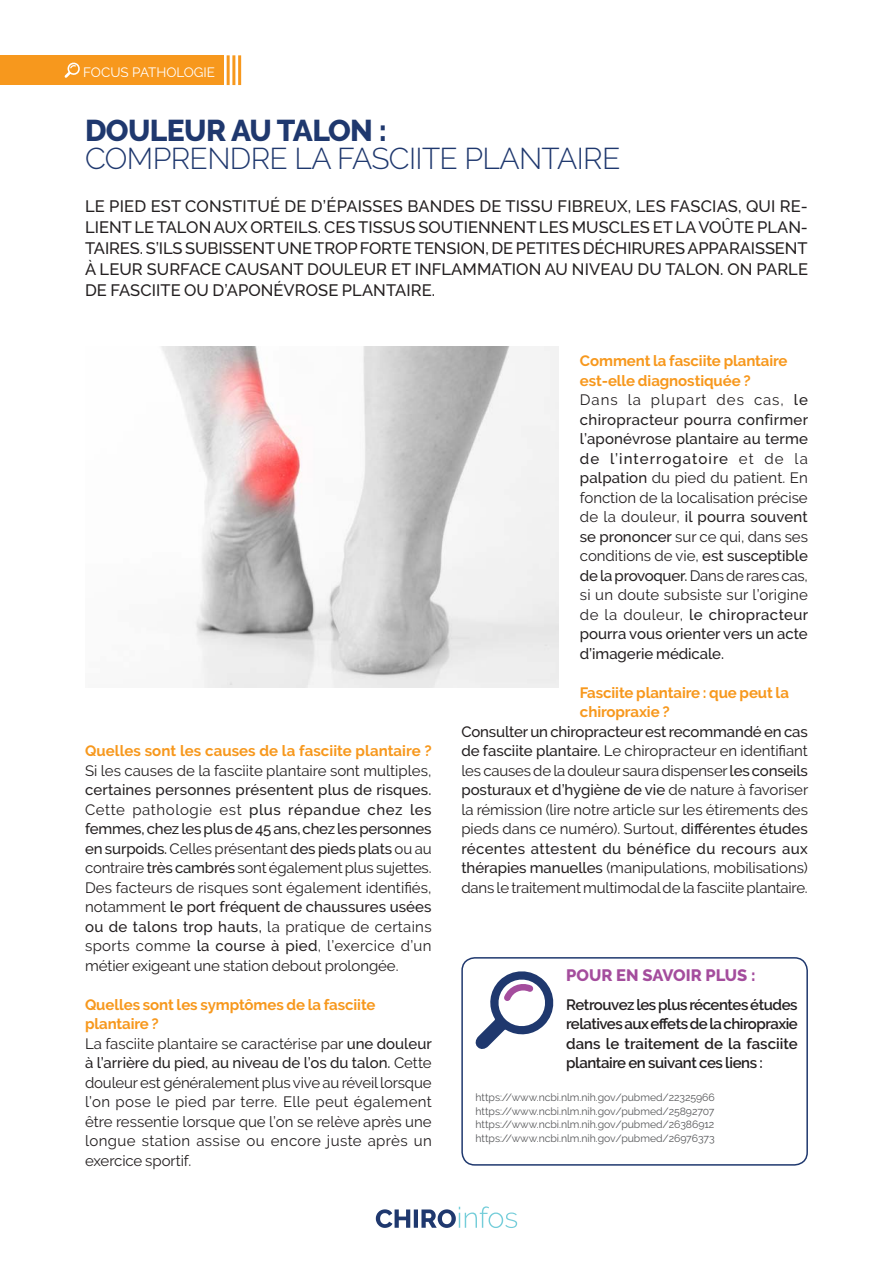
<style>
.page{position:relative;width:893px;height:1263px;background:#fff}
.page>*{position:absolute;margin:0;border:0;box-sizing:border-box;transform-origin:0 0}
.Titre{font:300 30px "Raleway";letter-spacing:-.02em;color:#1f386e}
.Titre-2{font:800 30px "Raleway";letter-spacing:-.02em;color:#1f386e}
.Chapo{font:500 16.5px/21px "Raleway";letter-spacing:.005em;color:#231f20;text-align:justify}
.t1{font:800 16.5px "Raleway";color:#a44d9d}
.Texte_courant{font:15px/19.5px "Raleway";letter-spacing:-.005em;color:#231f20;text-align:justify}
.Texte_courant-2{font:500 15px/19.5px "Raleway";color:#231f20;text-align:justify}
.Texte_courant-3{font:700 15px/19.5px "Raleway";letter-spacing:-.005em;color:#f7981d}
.Texte_courant-4{font:600 15px/19.5px "Raleway";letter-spacing:-.025em;color:#231f20;text-align:justify}
.t2{font:13.5px "Raleway";color:#fff}
.Texte_courant-5{font:10.5px "Raleway";letter-spacing:-.005em;color:#57585a}
.s1{font-weight:500}
.s2{font-weight:400}
</style>
<div class="page">
<svg style="left:376px;top:1206px;width:141px;height:22px"></svg>
<div style="left:0;top:55px;width:224px;height:30px;background:#f7981d"></div>
<hr style="left:227px;top:55px;width:3px;height:30px;background:#f7981d">
<hr style="left:232px;top:55px;width:3px;height:30px;background:#f7981d">
<hr style="left:238px;top:55px;width:3px;height:30px;background:#f7981d">
<svg style="left:65px;top:63px;width:15px;height:15px"></svg>
<div style="left:461px;top:957px;width:347px;height:209px;border:2px solid #1f386e;border-radius:13px"></div>
<svg style="left:476px;top:971px;width:77px;height:78px"></svg>
<img style="left:161px;top:347px;width:398px;height:341px">
<p class="t2" style="left:83px;top:64px;width:133px">FOCUS PATHOLOGIE</p>
<p class="Titre-2" style="left:85px;top:113px;width:303px">DOULEUR AU TALON :</p>
<p class="Titre" style="left:85px;top:141px;width:537px">COMPRENDRE LA FASCIITE PLANTAIRE</p>
<p class="Chapo" style="left:85px;top:195px;width:724px">LE PIED EST CONSTITUÉ DE D’ÉPAISSES BANDES DE TISSU FIBREUX, LES FASCIAS, QUI RE-LIENT LE TALON AUX ORTEILS. CES TISSUS SOUTIENNENT LES MUSCLES ET LA VOÛTE PLAN-TAIRES. S’ILS SUBISSENT UNE TROP FORTE TENSION, DE PETITES DÉCHIRURES APPARAISSENT À LEUR SURFACE CAUSANT DOULEUR ET INFLAMMATION AU NIVEAU DU TALON. ON PARLE DE FASCIITE OU D’APONÉVROSE PLANTAIRE.</p>
<p class="Texte_courant-3" style="left:85px;top:741px;width:348px">Quelles sont les causes de la fasciite plantaire ?</p>
<p class="Texte_courant" style="left:85px;top:760px;width:348px">Si les causes de la fasciite plantaire sont multiples, <span class="s1">certaines personnes présentent plus de risques.<br></span>Cette pathologie est <span class="s1">plus répandue chez les femmes, chez les plus de 45 ans, chez les personnes en surpoids.</span> Celles présentant <span class="s1">des pieds plats</span> ou au contraire <span class="s1">très cambrés</span> sont également plus sujettes.<br>Des facteurs de risques sont également identifiés, notamment <span class="s1">le port fréquent de chaussures usées ou de talons trop hauts,</span> la pratique de certains sports comme <span class="s1">la course à pied</span>, l’exercice d’un métier exigeant une station debout prolongée.</p>
<p class="Texte_courant-3" style="left:85px;top:995px;width:292px">Quelles sont les symptômes de la fasciite plantaire ?</p>
<p class="Texte_courant" style="left:85px;top:1033px;width:348px">La fasciite plantaire se caractérise par <span class="s1">une douleur à l’arrière du pied, au niveau de l’os du talon.</span> Cette douleur est généralement plus vive au réveil lorsque l’on pose le pied par terre. Elle peut également être ressentie lorsque que l’on se relève après une longue station assise ou encore juste après un exercice sportif.</p>
<p class="Texte_courant-3" style="left:580px;top:351px;width:209px">Comment la fasciite plantaire est-elle diagnostiquée ?</p>
<p class="Texte_courant-2" style="left:580px;top:390px;width:230px"><span class="s2">Dans la plupart des cas,</span> le chiropracteur pourra confirmer l’aponévrose plantaire au terme de l’interrogatoire <span class="s2">et de la </span>palpation <span class="s2">du pied du patient. En fonction de la localisation précise de la douleur,</span> il pourra souvent se prononcer <span class="s2">sur ce qui, dans ses conditions de vie,</span> est susceptible de la provoquer. <span class="s2">Dans de rares cas, si un doute subsiste sur l’origine de la douleur,</span> le chiropracteur pourra vous orienter vers un acte d’imagerie médicale.</p>
<p class="Texte_courant-3" style="left:580px;top:683px;width:210px">Fasciite plantaire : que peut la chiropraxie ?</p>
<p class="Texte_courant" style="left:461px;top:721px;width:348px"><span class="s1">Consulter un chiropracteur est recommandé en cas de fasciite plantaire.</span> Le chiropracteur en identifiant les causes de la douleur saura dispenser <span class="s1">les conseils posturaux et d’hygiène de vie</span> de nature à favoriser la rémission (lire notre article sur les étirements des pieds dans ce numéro). Surtout, <span class="s1">différentes études récentes attestent du bénéfice du recours aux thérapies manuelles</span> (manipulations, mobilisations) dans le traitement multimodal de la fasciite plantaire.</p>
<p class="t1" style="left:566px;top:966px;width:191px">POUR EN SAVOIR PLUS :</p>
<p class="Texte_courant-4" style="left:566px;top:995px;width:233px">Retrouvez les plus récentes études relatives aux effets de la chiropraxie dans le traitement de la fasciite plantaire en suivant ces liens :</p>
<p class="Texte_courant-5" style="left:476px;top:1091px;width:241px">https://www.ncbi.nlm.nih.gov/pubmed/22325966</p>
<p class="Texte_courant-5" style="left:476px;top:1105px;width:240px">https://www.ncbi.nlm.nih.gov/pubmed/25892707</p>
<p class="Texte_courant-5" style="left:476px;top:1118px;width:240px">https://www.ncbi.nlm.nih.gov/pubmed/26386912</p>
<p class="Texte_courant-5" style="left:476px;top:1132px;width:240px">https://www.ncbi.nlm.nih.gov/pubmed/26976373</p>
</div>
